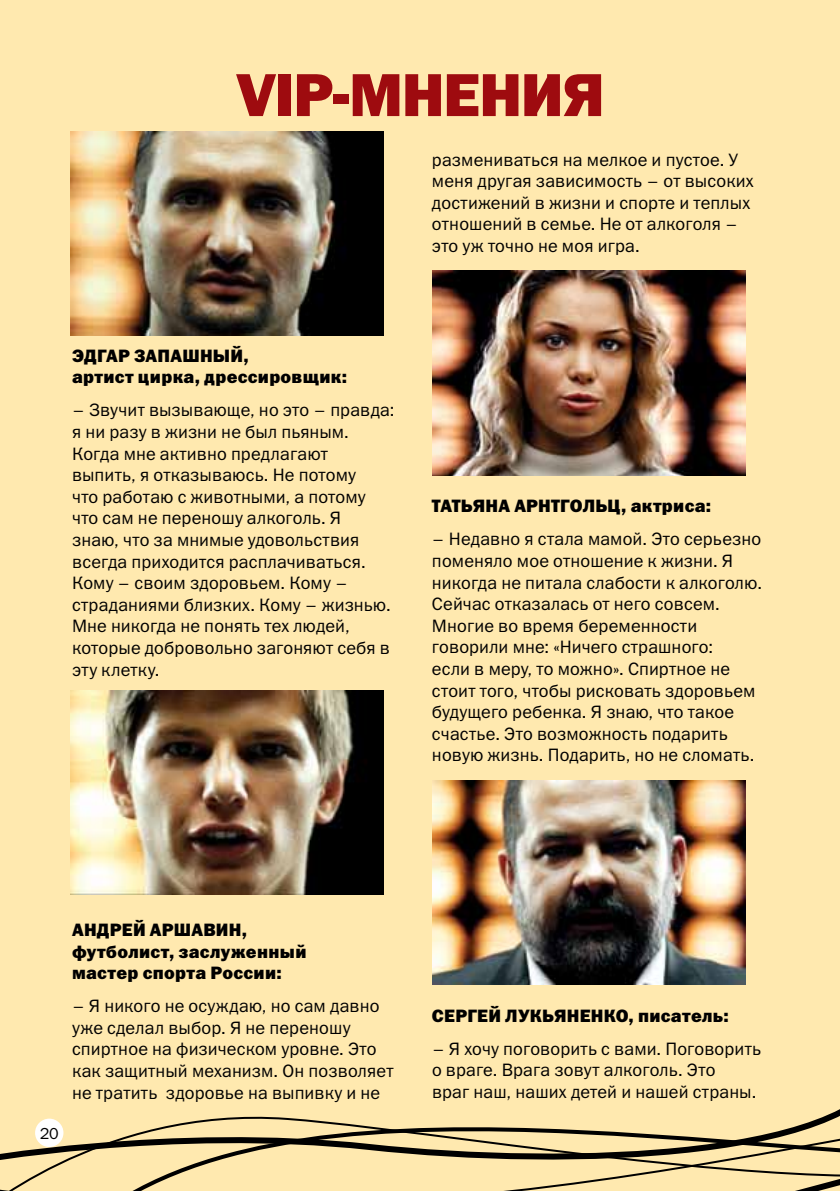
<style>
.page{position:relative;width:840px;height:1191px;background:#fff}
.page>*{position:absolute;margin:0;border:0;box-sizing:border-box;transform-origin:0 0}
.t1{font:61px "Franklin Gothic Heavy C";color:#9e0b0f}
.t2{font:18px/21.6px "Franklin Gothic Book C";letter-spacing:.01em;color:#000}
.t3{font:18px/21.6px "Franklin Gothic Heavy C";letter-spacing:.02em;color:#000}
.t4{font:16px "Franklin Gothic Book C";color:#000}
</style>
<div class="page">
<div style="left:0;top:0;width:839px;height:1191px;background:#ffe9af"></div>
<img style="left:70px;top:131px;width:313px;height:205px">
<img style="left:70px;top:690px;width:313px;height:204px">
<img style="left:432px;top:270px;width:312px;height:205px">
<img style="left:432px;top:780px;width:312px;height:166px">
<img style="left:432px;top:946px;width:314px;height:39px">
<svg style="left:0;top:1116px;width:685px;height:75px"></svg>
<svg style="left:685px;top:975px;width:154px;height:216px"></svg>
<div style="left:35px;top:1118px;width:28px;height:29px;background:#fff;border-radius:50%"></div>
<h1 class="t1" style="left:236px;top:60px;width:155px">VIP-мнения</h1>
<p class="t3" style="left:72px;top:344px;width:276px;text-indent:141px">ый,<br>артист цирка, дрессировщик:</p>
<p class="t2" style="left:72px;top:399px;width:324px">– Звучит вызывающе, но это – правда: я ни разу в жизни не был пьяным.<br>Когда мне активно предлагают выпить, я отказываюсь. Не потому<br>что работаю с животными, а потому что сам не переношу алкоголь. Я<br>знаю, что за мнимые удовольствия всегда приходится расплачиваться.<br>Кому – своим здоровьем. Кому – страданиями близких. Кому – жизнью.<br>Мне никогда не понять тех людей, которые добровольно загоняют себя в эту клетку.</p>
<p class="t3" style="left:72px;top:344px;width:25px">Эдгар</p>
<p class="t3" style="left:134px;top:344px;width:26px">Запашн</p>
<p class="t2" style="left:432px;top:148px;width:323px">размениваться на мелкое и пустое. У меня другая зависимость – от высоких достижений в жизни и спорте и теплых отношений в семье. Не от алкоголя – это уж точно не моя игра.</p>
<p class="t3" style="left:432px;top:495px;width:22px">Татьяна</p>
<p class="t3" style="left:514px;top:495px;width:25px">Арнтгольц</p>
<p class="t3" style="left:620px;top:495px;width:92px">, актриса:</p>
<p class="t2" style="left:432px;top:528px;width:331px">– Недавно я стала мамой. Это серьезно поменяло мое отношение к жизни. Я никогда не питала слабости к алкоголю.<br>Сейчас отказалась от него совсем.<br>Многие во время беременности говорили мне: «Ничего страшного:<br>если в меру, то можно». Спиртное не стоит того, чтобы рисковать здоровьем будущего ребенка. Я знаю, что такое счастье. Это возможность подарить новую жизнь. Подарить, но не сломать.</p>
<p class="t4" style="left:40px;top:1124px;width:21px">20</p>
<p class="t3" style="left:72px;top:918px;width:25px">Андрей</p>
<p class="t3" style="left:150px;top:918px;width:26px">Аршавин</p>
<p class="t3" style="left:72px;top:918px;width:236px;text-indent:170px">, футболист, заслуженный мастер спорта России:</p>
<p class="t2" style="left:72px;top:995px;width:323px">– Я никого не осуждаю, но сам давно уже сделал выбор. Я не переношу спиртное на физическом уровне. Это как защитный механизм. Он позволяет не тратить здоровье на выпивку и не</p>
<p class="t3" style="left:432px;top:1004px;width:25px">Сергей</p>
<p class="t3" style="left:505px;top:1004px;width:26px">Лукьяненко</p>
<p class="t3" style="left:628px;top:1004px;width:102px">, писатель:</p>
<p class="t2" style="left:432px;top:1037px;width:330px">– Я хочу поговорить с вами. Поговорить о враге. Врага зовут алкоголь. Это<br>враг наш, наших детей и нашей страны.</p>
</div>
